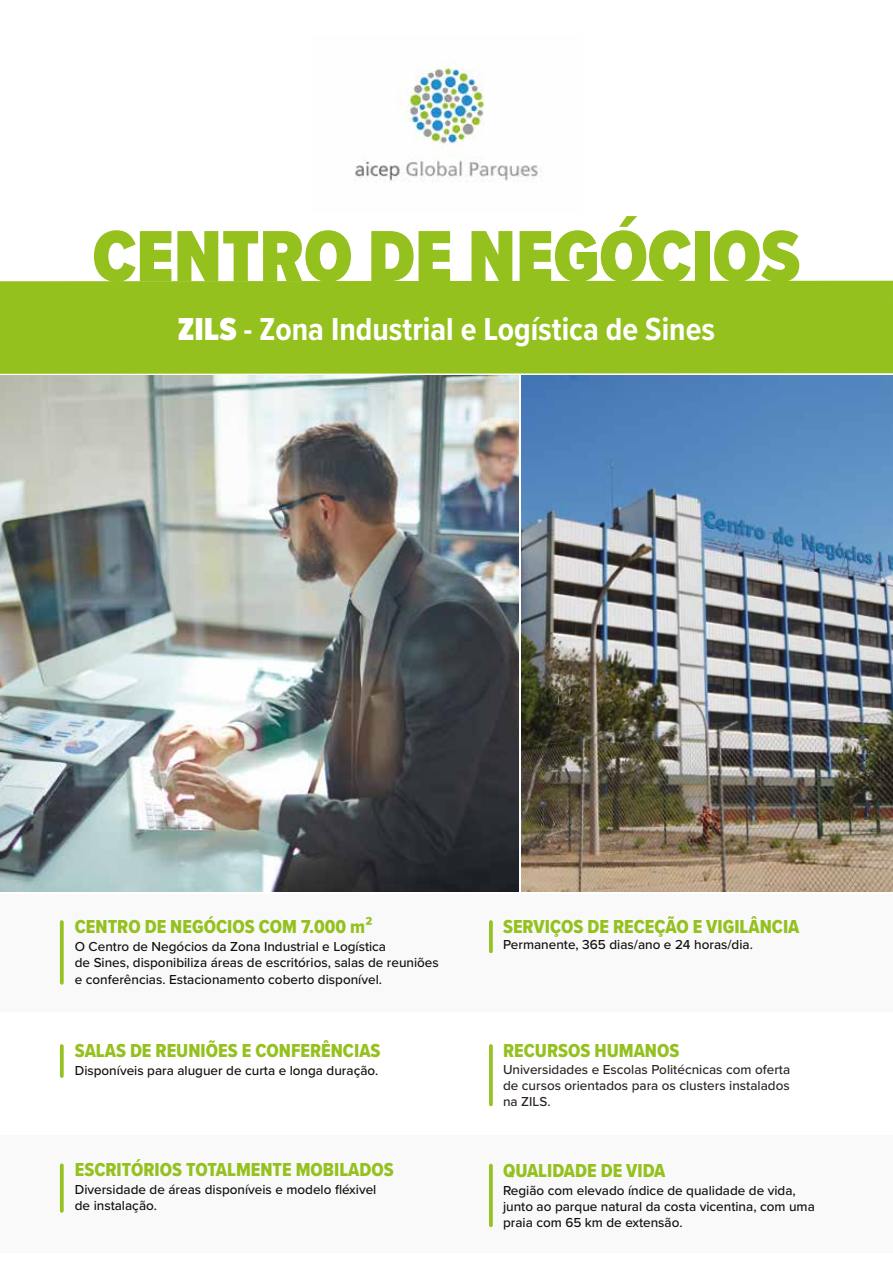
<style>
.page{position:relative;width:893px;height:1263px;background:#fff}
.page>*{position:absolute;margin:0;border:0;box-sizing:border-box;transform-origin:0 0}
.t1{font:900 75px "Proxima Nova Cond";color:#95c11f}
.t2{font:700 33px "Proxima Nova Cond";color:#fff}
.t3{font:19.5px "Proxima Nova Cond Extrabld";color:#95c11f}
.t4{font:500 13.5px/16.2px "Proxima Nova";color:#12100b}
.t5{font:500 13.5px/16.2px "Proxima Nova";color:#2b2523;text-align:justify}
.s1{font-weight:900}
</style>
<div class="page">
<div style="left:0;top:1135px;width:893px;height:118px;background:#f9f9fa"></div>
<div style="left:0;top:895px;width:893px;height:117px;background:#f9f9fa"></div>
<svg style="left:60px;top:1044px;width:4px;height:34px"></svg>
<svg style="left:489px;top:1044px;width:4px;height:62px"></svg>
<svg style="left:489px;top:920px;width:4px;height:33px"></svg>
<svg style="left:489px;top:1164px;width:4px;height:63px"></svg>
<svg style="left:60px;top:920px;width:4px;height:65px"></svg>
<svg style="left:60px;top:1163px;width:4px;height:50px"></svg>
<div style="left:0;top:281px;width:893px;height:93px;background:#95c11f"></div>
<img style="left:0;top:375px;width:519px;height:516px">
<img style="left:354px;top:68px;width:188px;height:115px">
<img style="left:521px;top:375px;width:372px;height:516px">
<hr style="left:0;top:726px;width:1px;height:333px;background:#e9f4f9">
<svg style="left:0;top:726px;width:1px;height:319px"></svg>
<h1 class="t1" style="left:93px;top:201px;width:709px">CENTRO DE NEGÓCIOS</h1>
<h2 class="t2" style="left:178px;top:305px;width:539px"><span class="s1">ZILS</span> - Zona Industrial e Logística de Sines</h2>
<h3 class="t3" style="left:75px;top:912px;width:299px">CENTRO DE NEGÓCIOS COM 7.000 m²</h3>
<p class="t4" style="left:75px;top:938px;width:366px">O Centro de Negócios da Zona Industrial e Logística<br>de Sines, disponibiliza áreas de escritórios, salas de reuniões e conferências. Estacionamento coberto disponível.</p>
<h3 class="t3" style="left:75px;top:1036px;width:307px">SALAS DE REUNIÕES E CONFERÊNCIAS</h3>
<p class="t4" style="left:75px;top:1062px;width:305px">Disponíveis para aluguer de curta e longa duração.</p>
<h3 class="t3" style="left:75px;top:1155px;width:320px">ESCRITÓRIOS TOTALMENTE MOBILADOS</h3>
<p class="t4" style="left:75px;top:1180px;width:303px">Diversidade de áreas disponíveis e modelo fléxivel de instalação.</p>
<h3 class="t3" style="left:503px;top:912px;width:298px">SERVIÇOS DE RECEÇÃO E VIGILÂNCIA</h3>
<p class="t4" style="left:503px;top:936px;width:251px">Permanente, 365 dias/ano e 24 horas/dia.</p>
<h3 class="t3" style="left:503px;top:1036px;width:178px">RECURSOS HUMANOS</h3>
<p class="t5" style="left:503px;top:1060px;width:289px">Universidades e Escolas Politécnicas com oferta de cursos orientados para os clusters instalados na ZILS.</p>
<h3 class="t3" style="left:503px;top:1156px;width:164px">QUALIDADE DE VIDA</h3>
<p class="t4" style="left:503px;top:1181px;width:313px">Região com elevado índice de qualidade de vida, junto ao parque natural da costa vicentina, com uma praia com 65 km de extensão.</p>
</div>
